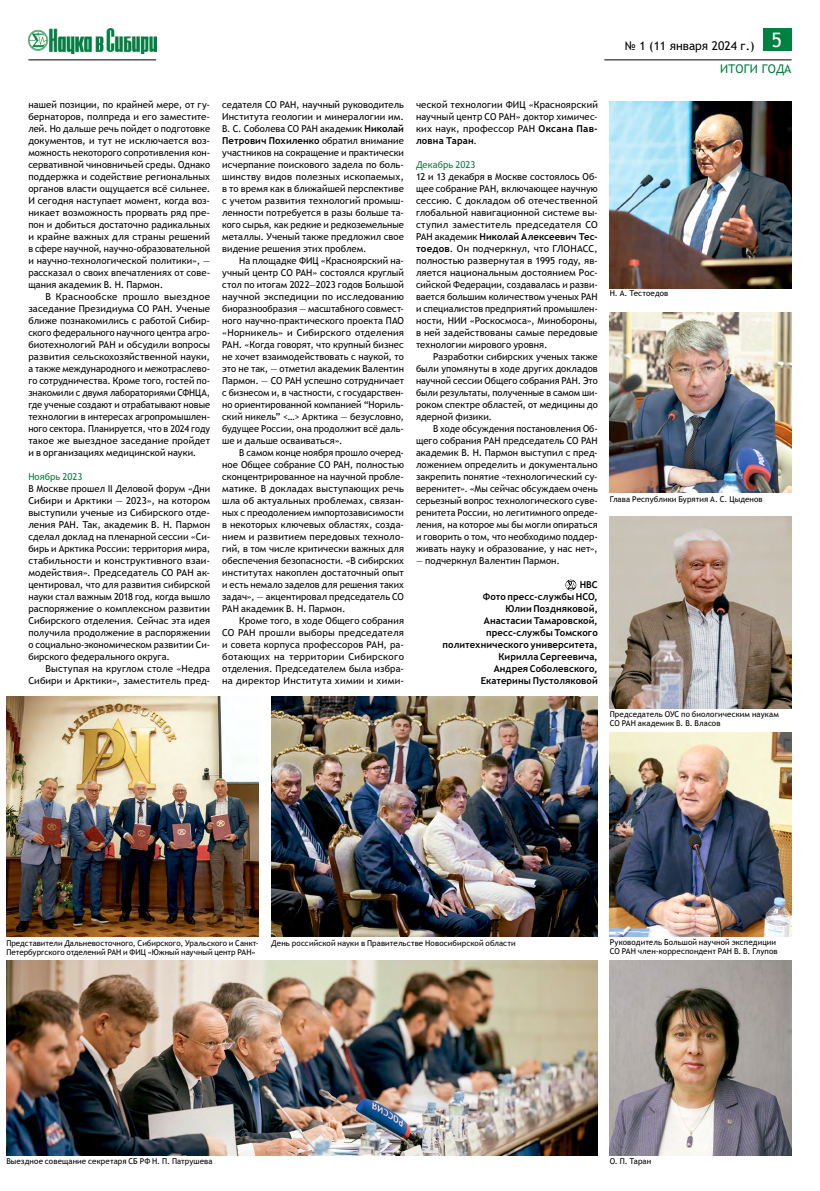
<style>
.page{position:relative;width:820px;height:1191px;background:#fff}
.page>*{position:absolute;margin:0;border:0;box-sizing:border-box;transform-origin:0 0}
.t1{font:12px/22.3px "Trebuchet MS";color:#000}
.t2{font:9.5px/12px "Trebuchet MS";letter-spacing:.01em;color:#000;text-align:justify}
.t3{font:700 9.5px/12px "Trebuchet MS";letter-spacing:.01em;color:#000;text-align:right}
.t4{font:9.5px "Trebuchet MS";letter-spacing:.005em;color:#008141}
.t5{font:8px/9px "Trebuchet MS";letter-spacing:.01em;color:#000}
.s1{font-weight:700}
.s2{color:#008141}
</style>
<div class="page">
<div style="left:762px;top:28px;width:29px;height:23px;background:#008141"></div>
<hr style="left:604px;top:60px;width:187px;height:1px;background:#000">
<img style="left:28px;top:28px;width:128px;height:25px">
<hr style="left:28px;top:60px;width:128px;height:1px;background:#000">
<img style="left:609px;top:516px;width:182px;height:192px">
<img style="left:6px;top:696px;width:253px;height:240px">
<img style="left:6px;top:960px;width:591px;height:195px">
<img style="left:609px;top:732px;width:182px;height:204px">
<img style="left:271px;top:696px;width:326px;height:240px">
<img style="left:609px;top:102px;width:182px;height:186px">
<img style="left:609px;top:312px;width:182px;height:180px">
<svg style="left:565px;top:579px;width:11px;height:11px"></svg>
<img style="left:609px;top:960px;width:182px;height:195px">
<p class="t2" style="left:28px;top:99px;width:183px">нашей позиции, по крайней мере, от гу&shy;бернаторов, полпреда и его заместите&shy;лей. Но дальше речь пойдет о подготовке документов, и тут не исключается воз&shy;можность некоторого сопротивления кон&shy;сервативной чиновничьей среды. Однако поддержка и содействие региональных органов власти ощущается всё сильнее.<br>И сегодня наступает момент, когда воз&shy;никает возможность прорвать ряд пре&shy;пон и добиться достаточно радикальных и крайне важных для страны решений в сфере научной, научно-образовательной и научно-технологической политики», — рассказал о своих впечатлениях от сове&shy;щания академик В. Н. Пармон.</p>
<p class="t2" style="left:28px;top:291px;width:183px;text-indent:17px">В Краснообске прошло выездное заседание Президиума СО РАН. Ученые ближе познакомились с работой Сибир&shy;ского федерального научного центра агро&shy;биотехнологий РАН и обсудили вопросы развития сельскохозяйственной науки, а также международного и межотраслево&shy;го сотрудничества. Кроме того, гостей по&shy;знакомили с двумя лабораториями СФНЦА, где ученые создают и отрабатывают новые технологии в интересах агропромышлен&shy;ного сектора. Планируется, что в 2024 году такое же выездное заседание пройдет и в организациях медицинской науки.</p>
<p class="t4" style="left:28px;top:471px;width:56px">Ноябрь 2023</p>
<p class="t2" style="left:28px;top:483px;width:183px">В Москве прошел II Деловой форум «Дни Сибири и Арктики — 2023», на котором выступили ученые из Сибирского отде&shy;ления РАН. Так, академик В. Н. Пармон сделал доклад на пленарной сессии «Си&shy;бирь и Арктика России: территория мира, стабильности и конструктивного взаи&shy;модействия». Председатель СО РАН ак&shy;центировал, что для развития сибирской науки стал важным 2018 год, когда вышло распоряжение о комплексном развитии Сибирского отделения. Сейчас эта идея получила продолжение в распоряжении о социально-экономическом развитии Си&shy;бирского федерального округа.</p>
<p class="t2" style="left:28px;top:663px;width:183px;text-align:right">Выступая на круглом столе «Недра<br>Сибири и Арктики», заместитель пред-</p>
<p class="t2" style="left:222px;top:99px;width:183px">седателя СО РАН, научный руководитель Института геологии и минералогии им.<br>В. С. Соболева СО РАН академик <span class="s1">Николай Петрович Похиленко</span> обратил внимание участников на сокращение и практически исчерпание поискового задела по боль&shy;шинству видов полезных ископаемых, в то время как в ближайшей перспективе с учетом развития технологий промыш&shy;ленности потребуется в разы больше та&shy;кого сырья, как редкие и редкоземельные металлы. Ученый также предложил свое видение решения этих проблем.</p>
<p class="t2" style="left:222px;top:255px;width:183px;text-indent:17px">На площадке ФИЦ «Красноярский на&shy;учный центр СО РАН» состоялся круглый стол по итогам 2022—2023 годов Большой научной экспедиции по исследованию биоразнообразия — масштабного совмест&shy;ного научно-практического проекта ПАО «Норникель» и Сибирского отделения РАН. «Когда говорят, что крупный бизнес не хочет взаимодействовать с наукой, то это не так, — отметил академик Валентин Пармон. — СО РАН успешно сотрудничает с бизнесом и, в частности, с государствен&shy;но ориентированной компанией “Нориль&shy;ский никель” &lt;…&gt; Арктика — безусловно, будущее России, она продолжит всё даль&shy;ше и дальше осваиваться».</p>
<p class="t2" style="left:222px;top:447px;width:183px;text-indent:17px">В самом конце ноября прошло очеред&shy;ное Общее собрание СО РАН, полностью сконцентрированное на научной пробле&shy;матике. В докладах выступающих речь шла об актуальных проблемах, связан&shy;ных с преодолением импортозависимости в некоторых ключевых областях, созда&shy;нием и развитием передовых техноло&shy;гий, в том числе критически важных для обеспечения безопасности. «В сибирских институтах накоплен достаточный опыт и есть немало заделов для решения таких задач», — акцентировал председатель СО РАН академик В. Н. Пармон.</p>
<p class="t2" style="left:222px;top:615px;width:183px;text-indent:17px">Кроме того, в ходе Общего собрания СО РАН прошли выборы председателя и совета корпуса профессоров РАН, ра&shy;ботающих на территории Сибирского отделения. Председателем была избра&shy;на директор Института химии и хими-</p>
<p class="t2" style="left:416px;top:99px;width:183px">ческой технологии ФИЦ «Красноярский научный центр СО РАН» доктор химичес&shy;ких наук, профессор РАН <span class="s1">Оксана Пав&shy;ловна Таран</span>.</p>
<p class="t4" style="left:416px;top:159px;width:61px">Декабрь 2023</p>
<p class="t2" style="left:416px;top:171px;width:183px">12 и 13 декабря в Москве состоялось Об&shy;щее собрание РАН, включающее научную сессию. С докладом об отечественной глобальной навигационной системе вы&shy;ступил заместитель председателя СО РАН академик <span class="s1">Николай Алексеевич Тес&shy;тоедов</span>. Он подчеркнул, что ГЛОНАСС, полностью развернутая в 1995 году, яв&shy;ляется национальным достоянием Рос&shy;сийской Федерации, создавалась и разви&shy;вается большим количеством ученых РАН и специалистов предприятий промышлен&shy;ности, НИИ «Роскосмоса», Минобороны, в ней задействованы самые передовые технологии мирового уровня.</p>
<p class="t2" style="left:416px;top:351px;width:183px;text-indent:17px">Разработки сибирских ученых также были упомянуты в ходе других докладов научной сессии Общего собрания РАН. Это были результаты, полученные в самом ши&shy;роком спектре областей, от медицины до ядерной физики.</p>
<p class="t2" style="left:416px;top:423px;width:183px;text-indent:17px">В ходе обсуждения постановления Об&shy;щего собрания РАН председатель СО РАН академик В. Н. Пармон выступил с пред&shy;ложением определить и документально закрепить понятие «технологический су&shy;веренитет». «Мы сейчас обсуждаем очень серьезный вопрос технологического суве&shy;ренитета России, но легитимного опреде&shy;ления, на которое мы бы могли опираться и говорить о том, что необходимо поддер&shy;живать науку и образование, у нас нет»,</p>
<p class="t2" style="left:416px;top:555px;width:145px">— подчеркнул Валентин Пармон.</p>
<p class="t3" style="left:442px;top:579px;width:157px">НВС<br>Фото пресс-службы НСО,<br>Юлии Поздняковой,<br>Анастасии Тамаровской, пресс-службы Томского политехнического университета,<br>Кирилла Сергеевича,<br>Андрея Соболевского,<br>Екатерины Пустоляковой</p>
<p class="t1" style="left:719px;top:35px;width:73px;text-indent:-95px">№ 1 (11 января 2024 г.) <sup>5<br></sup><span class="s2">ИТОГИ ГОДА</span></p>
<p class="t5" style="left:609px;top:289px;width:60px">Н. А. Тестоедов</p>
<p class="t5" style="left:609px;top:494px;width:154px">Глава Республики Бурятия А. С. Цыденов</p>
<p class="t5" style="left:609px;top:709px;width:170px">Председатель ОУС по биологическим наукам<br>СО РАН академик В. В. Власов</p>
<p class="t5" style="left:6px;top:939px;width:254px">Представители Дальневосточного, Сибирского, Уральского и Санкт-<br>Петербургского отделений РАН и ФИЦ «Южный научный центр РАН»</p>
<p class="t5" style="left:271px;top:939px;width:246px">День российской науки в Правительстве Новосибирской области</p>
<p class="t5" style="left:6px;top:1156px;width:208px">Выездное совещание секретаря СБ РФ Н. П. Патрушева</p>
<p class="t5" style="left:609px;top:938px;width:169px">Руководитель Большой научной экспедиции<br>СО РАН член-корреспондент РАН В. В. Глупов</p>
<p class="t5" style="left:609px;top:1156px;width:43px">О. П. Таран</p>
</div>
